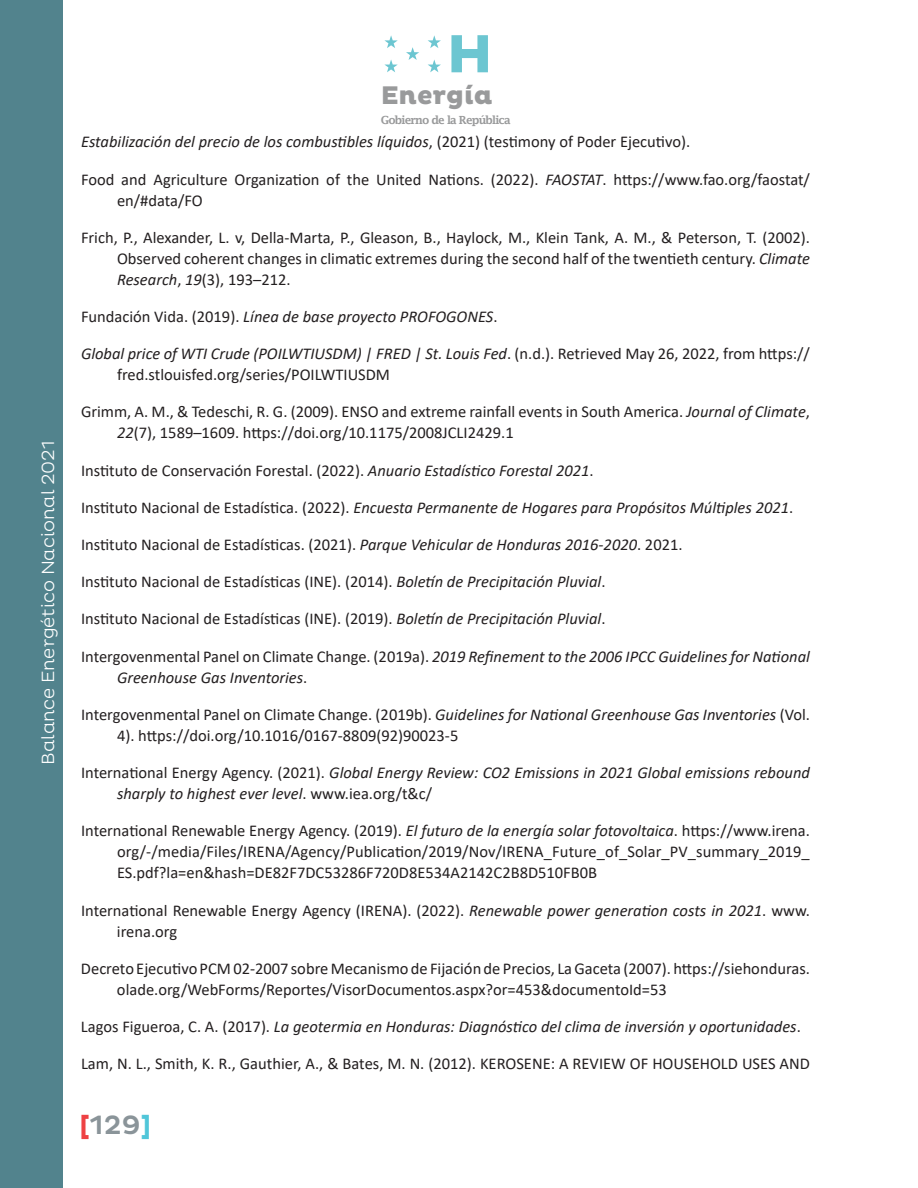
<style>
.page{position:relative;width:918px;height:1188px;background:#fff}
.page>*{position:absolute;margin:0;border:0;box-sizing:border-box;transform-origin:0 0}
.t1{font:800 54.6px "Pluto";color:#6cc6d1}
.t2{font:500 27px "Pluto";color:#8a9499}
.t3{font:800 25.95px "Pluto";color:#999a9b}
.t4{font:300 18px "Pluto";color:#fff}
.t5{font:16.5px/21px "Calibri";color:#231f20}
.t6{font:italic 16.5px/21px "Calibri";color:#231f20}
.t7{font:600 11.25px "Lucida Fax";letter-spacing:-.075em;color:#999a9b}
.s1{font-style:normal}
.s2{font-style:italic}
.s3{font-weight:800;color:#ee4143}
.s4{font-weight:800;color:#50c6d9}
</style>
<div class="page">
<svg style="left:384px;top:35px;width:14px;height:13px"></svg>
<svg style="left:384px;top:60px;width:14px;height:12px"></svg>
<svg style="left:406px;top:47px;width:13px;height:13px"></svg>
<svg style="left:428px;top:35px;width:13px;height:13px"></svg>
<svg style="left:428px;top:60px;width:13px;height:12px"></svg>
<div style="left:0;top:0;width:62px;height:1188px;background:#52838d"></div>
<p class="t4" style="left:38px;top:765px;width:326px;rotate:-90deg">Balance Energético Nacional 2021</p>
<h1 class="t1" style="left:447px;top:22px;width:48px">H</h1>
<h3 class="t3" style="left:381px;top:80px;width:114px">Energía</h3>
<p class="t7" style="left:381px;top:113px;width:131px">Gobierno de la República</p>
<p class="t6" style="left:81px;top:131px;width:611px">Estabilización del precio de los combustibles líquidos<span class="s1">, (2021) (testimony of Poder Ejecutivo).</span></p>
<p class="t5" style="left:117px;top:168px;width:694px;text-indent:-36px">Food and Agriculture Organization of the United Nations. (2022). <span class="s2">FAOSTAT</span>. https://www.fao.org/faostat/ en/#data/FO</p>
<p class="t5" style="left:117px;top:226px;width:695px;text-align:justify;text-indent:-36px">Frich, P., Alexander, L. v, Della-Marta, P., Gleason, B., Haylock, M., Klein Tank, A. M., &amp; Peterson, T. (2002).<br>Observed coherent changes in climatic extremes during the second half of the twentieth century. <span class="s2">Climate Research</span>, <span class="s2">19</span>(3), 193–212.</p>
<p class="t6" style="left:81px;top:305px;width:418px"><span class="s1">Fundación Vida. (2019).</span> Línea de base proyecto PROFOGONES<span class="s1">.</span></p>
<p class="t5" style="left:117px;top:343px;width:694px;text-indent:-36px"><span class="s2">Global price of WTI Crude (POILWTIUSDM) | FRED | St. Louis Fed</span>. (n.d.). Retrieved May 26, 2022, from https:// fred.stlouisfed.org/series/POILWTIUSDM</p>
<p class="t5" style="left:117px;top:401px;width:695px;text-indent:-36px">Grimm, A. M., &amp; Tedeschi, R. G. (2009). ENSO and extreme rainfall events in South America. <span class="s2">Journal of Climate</span>,<br><span class="s2">22</span>(7), 1589–1609. https://doi.org/10.1175/2008JCLI2429.1</p>
<p class="t5" style="left:81px;top:459px;width:514px">Instituto de Conservación Forestal. (2022). <span class="s2">Anuario Estadístico Forestal 2021</span>.</p>
<p class="t6" style="left:81px;top:496px;width:714px"><span class="s1">Instituto Nacional de Estadística. (2022).</span> Encuesta Permanente de Hogares para Propósitos Múltiples 2021<span class="s1">.</span></p>
<p class="t5" style="left:81px;top:534px;width:603px">Instituto Nacional de Estadísticas. (2021). <span class="s2">Parque Vehicular de Honduras 2016-2020</span>. 2021.</p>
<p class="t5" style="left:81px;top:571px;width:526px">Instituto Nacional de Estadísticas (INE). (2014). <span class="s2">Boletín de Precipitación Pluvial</span>.</p>
<p class="t5" style="left:81px;top:608px;width:526px">Instituto Nacional de Estadísticas (INE). (2019). <span class="s2">Boletín de Precipitación Pluvial</span>.</p>
<p class="t6" style="left:117px;top:645px;width:694px;text-indent:-36px"><span class="s1">Intergovenmental Panel on Climate Change. (2019a).</span> 2019 Refinement to the 2006 IPCC Guidelines for National<br>Greenhouse Gas Inventories<span class="s1">.</span></p>
<p class="t5" style="left:117px;top:704px;width:694px;text-indent:-36px">Intergovenmental Panel on Climate Change. (2019b). <span class="s2">Guidelines for National Greenhouse Gas Inventories</span> (Vol.<br>4). https://doi.org/10.1016/0167-8809(92)90023-5</p>
<p class="t6" style="left:117px;top:761px;width:695px;text-indent:-36px"><span class="s1">International Energy Agency. (2021).</span> Global Energy Review: CO2 Emissions in 2021 Global emissions rebound sharply to highest ever level<span class="s1">. www.iea.org/t&amp;c/</span></p>
<p class="t5" style="left:117px;top:820px;width:694px;text-align:justify;text-indent:-36px">International Renewable Energy Agency. (2019). <span class="s2">El futuro de la energía solar fotovoltaica</span>. https://www.irena. org/-/media/Files/IRENA/Agency/Publication/2019/Nov/IRENA_Future_of_Solar_PV_summary_2019_ ES.pdf?la=en&amp;hash=DE82F7DC53286F720D8E534A2142C2B8D510FB0B</p>
<p class="t5" style="left:117px;top:899px;width:695px;text-indent:-36px">International Renewable Energy Agency (IRENA). (2022). <span class="s2">Renewable power generation costs in 2021</span>. www. irena.org</p>
<p class="t5" style="left:117px;top:957px;width:694px;text-indent:-36px">Decreto Ejecutivo PCM 02-2007 sobre Mecanismo de Fijación de Precios, La Gaceta (2007). https://siehonduras. olade.org/WebForms/Reportes/VisorDocumentos.aspx?or=453&amp;documentoId=53</p>
<p class="t6" style="left:81px;top:1015px;width:721px"><span class="s1">Lagos Figueroa, C. A. (2017).</span> La geotermia en Honduras: Diagnóstico del clima de inversión y oportunidades<span class="s1">.</span></p>
<p class="t5" style="left:81px;top:1053px;width:731px">Lam, N. L., Smith, K. R., Gauthier, A., &amp; Bates, M. N. (2012). KEROSENE: A REVIEW OF HOUSEHOLD USES AND</p>
<h2 class="t2" style="left:80px;top:1110px;width:73px"><span class="s3">[</span>129<span class="s4">]</span></h2>
</div>
